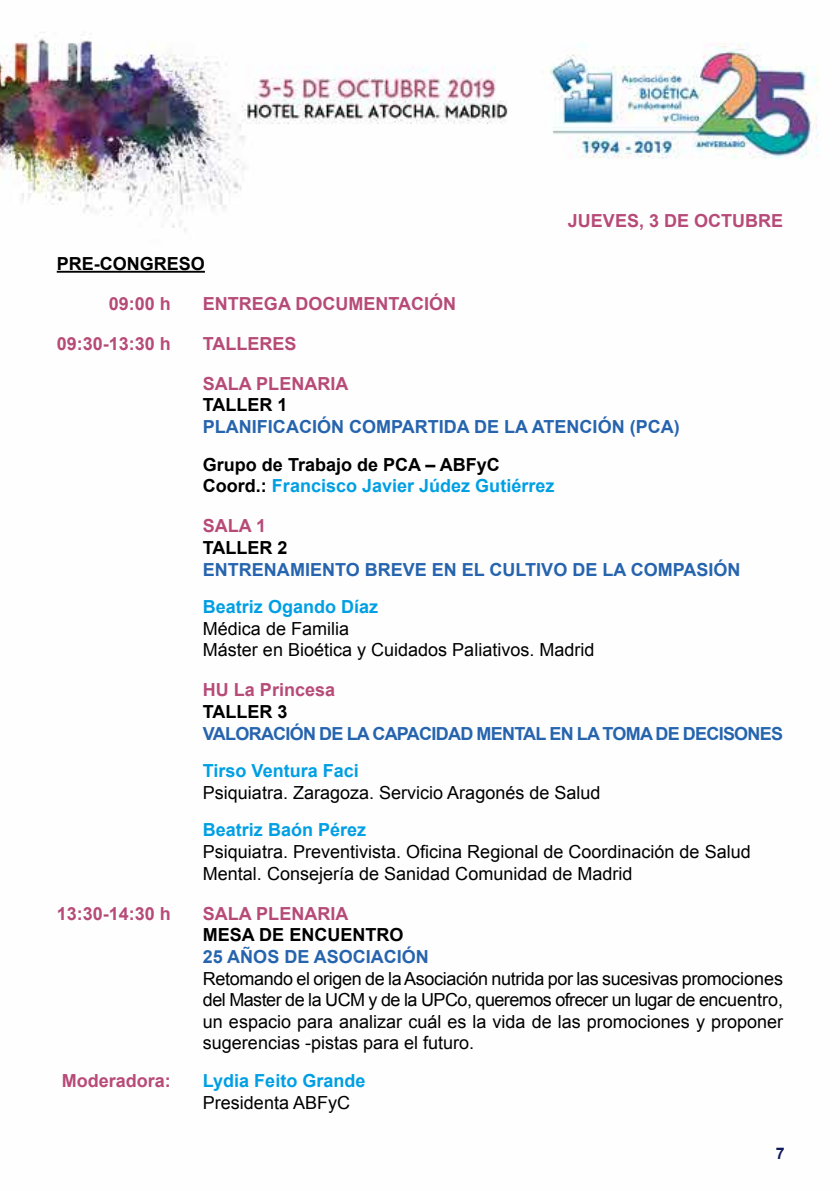
<style>
.page{position:relative;width:840px;height:1191px;background:#fff}
.page>*{position:absolute;margin:0;border:0;box-sizing:border-box;transform-origin:0 0}
.t1{font:18px/21.6px "Arial";color:#000}
.t2{font:700 18px "Arial";color:#b74b78}
.t3{font:700 18px/21.6px "Arial";color:#000}
.t4{font:700 18px "Arial";color:#2664ae}
.t5{font:700 18px "Arial";color:#009fe3}
.t6{font:700 18px "Arial";letter-spacing:-.04em;color:#2664ae}
.t7{font:700 16px "Arial";color:#0f185d}
.s1{color:#009fe3}
</style>
<div class="page">
<img style="left:0;top:32px;width:818px;height:241px">
<hr style="left:57px;top:271px;width:148px;height:2px;background:#000">
<p class="t2" style="left:567px;top:208px;width:217px">JUEVES, 3 DE OCTUBRE</p>
<p class="t3" style="left:57px;top:253px;width:150px">PRE-CONGRESO</p>
<p class="t2" style="left:109px;top:292px;width:64px">09:00 h</p>
<p class="t2" style="left:203px;top:292px;width:254px">ENTREGA DOCUMENTACIÓN</p>
<p class="t2" style="left:57px;top:332px;width:116px">09:30-13:30 h</p>
<p class="t2" style="left:203px;top:332px;width:95px">TALLERES</p>
<p class="t2" style="left:203px;top:372px;width:147px">SALA PLENARIA</p>
<p class="t3" style="left:203px;top:395px;width:86px">TALLER 1</p>
<p class="t4" style="left:203px;top:415px;width:478px">PLANIFICACIÓN COMPARTIDA DE LA ATENCIÓN (PCA)</p>
<p class="t3" style="left:203px;top:454px;width:353px">Grupo de Trabajo de PCA – ABFyC<br>Coord.: <span class="s1">Francisco Javier Júdez Gutiérrez</span></p>
<p class="t2" style="left:203px;top:514px;width:65px">SALA 1</p>
<p class="t3" style="left:203px;top:537px;width:86px">TALLER 2</p>
<p class="t4" style="left:203px;top:557px;width:539px">ENTRENAMIENTO BREVE EN EL CULTIVO DE LA COMPASIÓN</p>
<p class="t5" style="left:203px;top:595px;width:177px">Beatriz Ogando Díaz</p>
<p class="t1" style="left:203px;top:618px;width:393px">Médica de Familia<br>Máster en Bioética y Cuidados Paliativos. Madrid</p>
<p class="t2" style="left:203px;top:678px;width:134px">HU La Princesa</p>
<p class="t3" style="left:203px;top:701px;width:86px">TALLER 3</p>
<p class="t6" style="left:203px;top:721px;width:581px">VALORACIÓN DE LA CAPACIDAD MENTAL EN LA TOMA DE DECISONES</p>
<p class="t5" style="left:203px;top:759px;width:157px">Tirso Ventura Faci</p>
<p class="t1" style="left:203px;top:782px;width:399px">Psiquiatra. Zaragoza. Servicio Aragonés de Salud</p>
<p class="t5" style="left:203px;top:818px;width:165px">Beatriz Baón Pérez</p>
<p class="t1" style="left:203px;top:841px;width:549px">Psiquiatra. Preventivista. Oficina Regional de Coordinación de Salud<br>Mental. Consejería de Sanidad Comunidad de Madrid</p>
<p class="t2" style="left:57px;top:901px;width:116px">13:30-14:30 h</p>
<p class="t2" style="left:203px;top:901px;width:147px">SALA PLENARIA</p>
<p class="t3" style="left:203px;top:924px;width:202px">MESA DE ENCUENTRO</p>
<p class="t4" style="left:203px;top:944px;width:227px">25 AÑOS DE ASOCIACIÓN</p>
<p class="t1" style="left:203px;top:967px;width:581px;text-align:justify">Retomando el origen de la Asociación nutrida por las sucesivas promociones del Master de la UCM y de la UPCo, queremos ofrecer un lugar de encuentro, un espacio para analizar cuál es la vida de las promociones y proponer sugerencias -pistas para el futuro.</p>
<p class="t2" style="left:62px;top:1068px;width:111px">Moderadora:</p>
<p class="t5" style="left:203px;top:1068px;width:164px">Lydia Feito Grande</p>
<p class="t1" style="left:203px;top:1091px;width:149px">Presidenta ABFyC</p>
<p class="t7" style="left:775px;top:1142px;width:10px">7</p>
</div>
